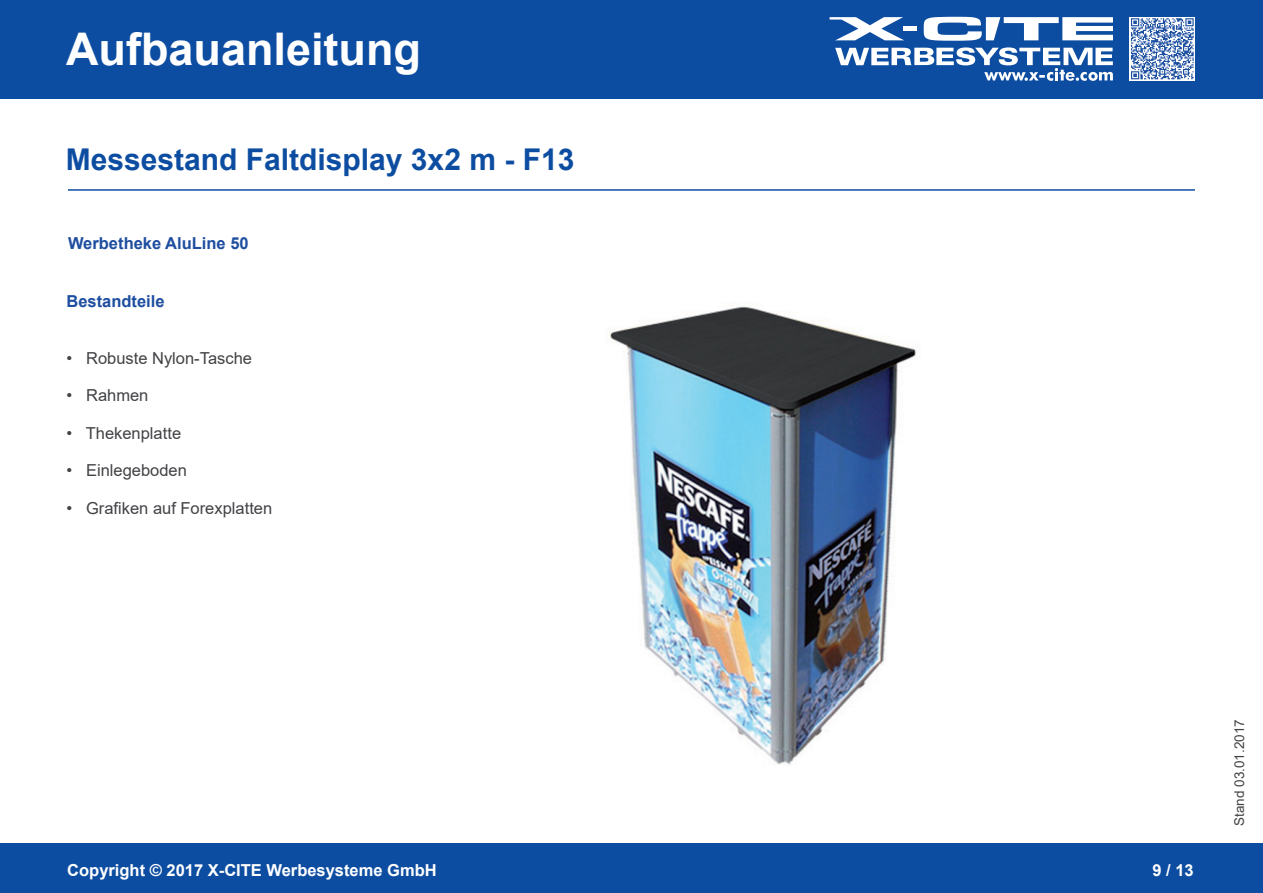
<style>
.page{position:relative;width:1263px;height:893px;background:#fff}
.page>*{position:absolute;margin:0;border:0;box-sizing:border-box;transform-origin:0 0}
.t1{font:700 45px "Arial";color:#fff}
.t2{font:700 30px "Arial";color:#0d4da1}
.t3{font:16.5px "Arial";color:#414245}
.t4{font:700 16.5px "Arial";color:#fff}
.t5{font:700 16.5px "Arial";color:#1e4ea0}
.t6{font:13.5px "Arial";color:#414245}
</style>
<div class="page">
<div style="left:0;top:0;width:1263px;height:98px;background:#0d4da1"></div>
<div style="left:0;top:844px;width:1263px;height:49px;background:#0d4da1"></div>
<svg style="left:924px;top:17px;width:189px;height:24px"></svg>
<svg style="left:829px;top:17px;width:75px;height:23px"></svg>
<div style="left:903px;top:26px;width:14px;height:5px;background:#fff"></div>
<svg style="left:835px;top:47px;width:278px;height:34px"></svg>
<svg style="left:1130px;top:17px;width:65px;height:63px"></svg>
<svg style="left:1131px;top:18px;width:63px;height:61px;background:#8fa8d0"></svg>
<hr style="left:68px;top:189px;width:1127px;height:2px;background:#0d4da1">
<img style="left:609px;top:306px;width:309px;height:459px">
<h1 class="t1" style="left:66px;top:18px;width:357px">Aufbauanleitung</h1>
<h2 class="t2" style="left:66px;top:138px;width:510px">Messestand Faltdisplay 3x2 m - F13</h2>
<p class="t5" style="left:68px;top:232px;width:182px">Werbetheke AluLine 50</p>
<p class="t5" style="left:67px;top:289px;width:100px">Bestandteile</p>
<p class="t3" style="left:67px;top:347px;width:187px">• Robuste Nylon-Tasche</p>
<p class="t3" style="left:67px;top:384px;width:83px">• Rahmen</p>
<p class="t3" style="left:67px;top:422px;width:116px">• Thekenplatte</p>
<p class="t3" style="left:67px;top:459px;width:122px">• Einlegeboden</p>
<p class="t3" style="left:67px;top:497px;width:207px">• Grafiken auf Forexplatten</p>
<p class="t4" style="left:67px;top:858px;width:371px">Copyright © 2017 X-CITE Werbesysteme GmbH</p>
<p class="t4" style="left:1152px;top:858px;width:43px">9 / 13</p>
<p class="t6" style="left:1230px;top:826px;width:108px;rotate:-90deg">Stand 03.01.2017</p>
</div>
